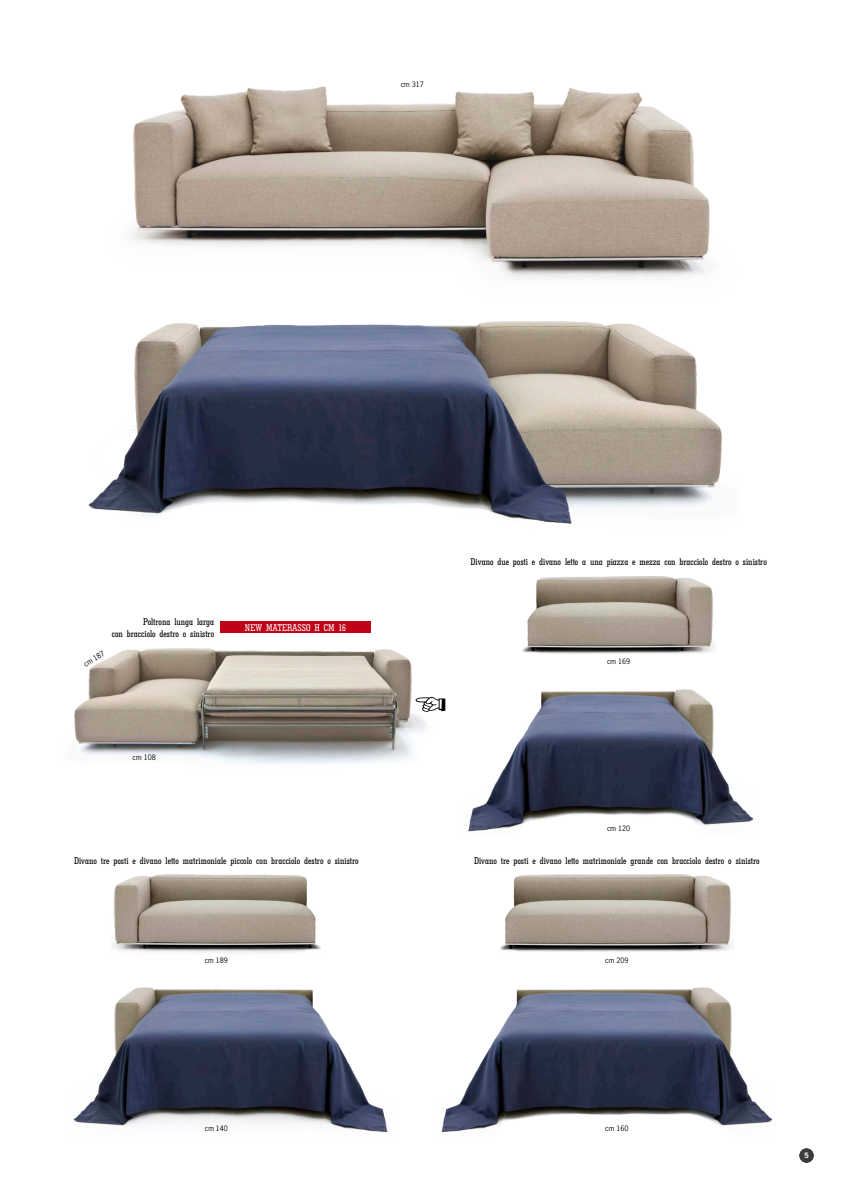
<style>
.page{position:relative;width:842px;height:1191px;background:#fff}
.page>*{position:absolute;margin:0;border:0;box-sizing:border-box;transform-origin:0 0}
.t1{font:500 condensed 10px/11.9px "Geometric Slab 703 BT";color:#000;text-align:right}
.t2{font:500 condensed 10px "Geometric Slab 703 BT";color:#fff}
.t3{font:7px "News Gothic Std";color:#000}
.t4{font:700 7px "News Gothic Std";color:#fff}
</style>
<div class="page">
<hr style="left:0;top:0;width:1px;height:1191px;background:#bce3f6">
<img style="left:88px;top:322px;width:634px;height:202px">
<img style="left:441px;top:987px;width:332px;height:146px">
<img style="left:500px;top:874px;width:233px;height:78px">
<img style="left:468px;top:689px;width:286px;height:143px">
<img style="left:522px;top:576px;width:193px;height:77px">
<img style="left:112px;top:874px;width:209px;height:79px">
<img style="left:73px;top:987px;width:315px;height:146px">
<svg style="left:435px;top:698px;width:10px;height:14px"></svg>
<div style="left:220px;top:621px;width:151px;height:12px;background:#bf0016"></div>
<img style="left:74px;top:648px;width:361px;height:116px">
<div style="left:799px;top:1148px;width:15px;height:14px;background:#3e3b3e;border-radius:50%"></div>
<img style="left:131px;top:86px;width:579px;height:193px">
<p class="t3" style="left:401px;top:82px;width:25px">cm 317</p>
<p class="t1" style="left:112px;top:616px;width:104px">Poltrona lunga larga<br>con bracciolo destro o sinistro</p>
<p class="t3" style="left:83px;top:662px;width:25px;rotate:-32deg">cm 187</p>
<p class="t2" style="left:245px;top:623px;width:103px">NEW MATERASSO H CM 16</p>
<p class="t3" style="left:133px;top:755px;width:25px">cm 108</p>
<p class="t1" style="left:74px;top:855px;width:286px">Divano tre posti e divano letto matrimoniale piccolo con bracciolo destro o sinistro</p>
<p class="t1" style="left:471px;top:556px;width:298px">Divano due posti e divano letto a una piazza e mezza con bracciolo destro o sinistro</p>
<p class="t3" style="left:607px;top:658px;width:25px">cm 169</p>
<p class="t3" style="left:607px;top:825px;width:25px">cm 120</p>
<p class="t1" style="left:474px;top:855px;width:287px">Divano tre posti e divano letto matrimoniale grande con bracciolo destro o sinistro</p>
<p class="t3" style="left:205px;top:957px;width:25px">cm 189</p>
<p class="t3" style="left:605px;top:957px;width:25px">cm 209</p>
<p class="t3" style="left:205px;top:1125px;width:25px">cm 140</p>
<p class="t3" style="left:605px;top:1125px;width:25px">cm 160</p>
<p class="t4" style="left:804px;top:1152px;width:6px">5</p>
</div>
